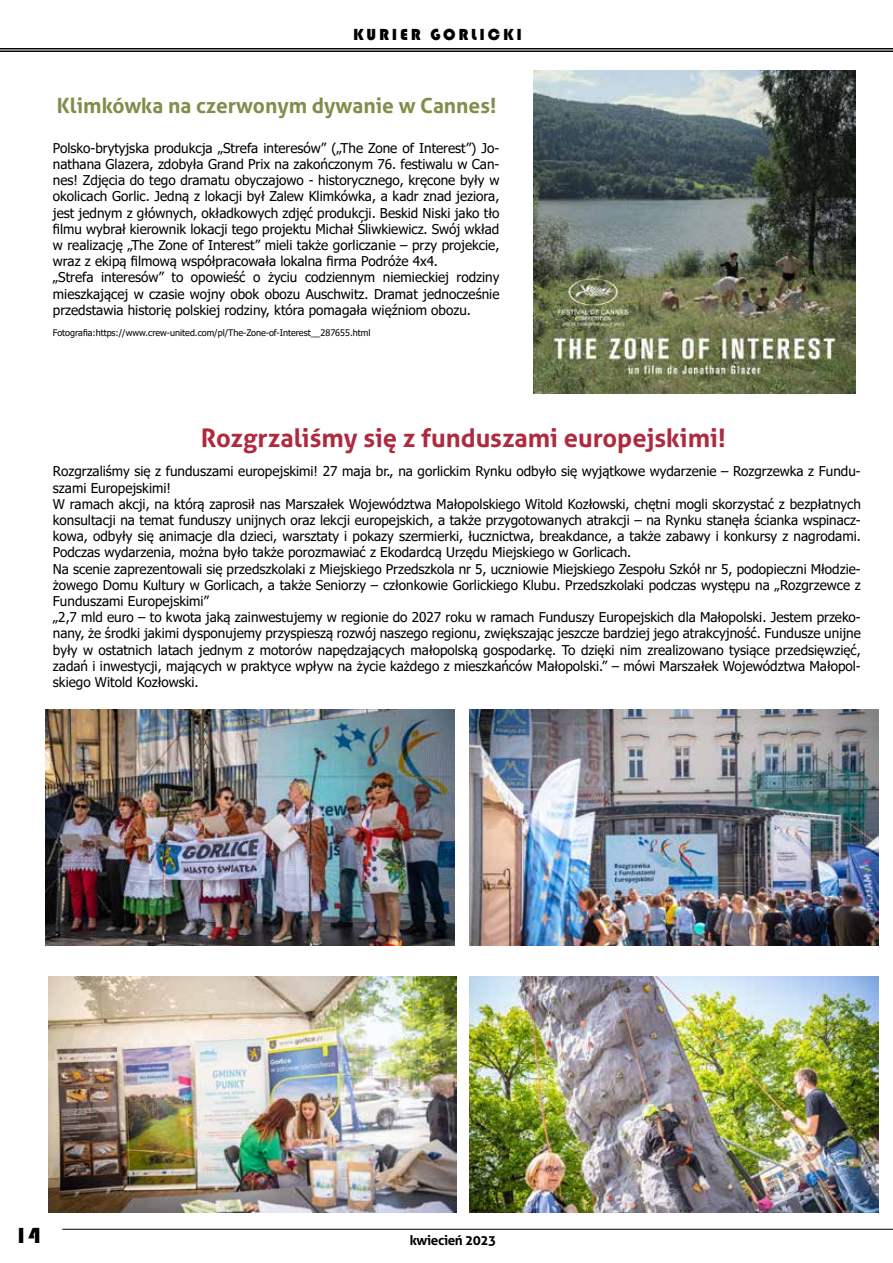
<style>
.page{position:relative;width:893px;height:1263px;background:#fff}
.page>*{position:absolute;margin:0;border:0;box-sizing:border-box;transform-origin:0 0}
.t1{font:700 25.5px "Aller";color:#ae2a3f}
.t2{font:22.5px "Bauhaus 93";color:#000}
.t3{font:700 21px "Aller";color:#818d4b}
.t4{font:16.5px "Bauhaus 93";letter-spacing:.17em;color:#000}
.t5{font:13.5px/16.2px "Tahoma";color:#000}
.t6{font:700 13.5px "Aller";letter-spacing:-.03em;color:#000}
.t7{font:9px "Tahoma";color:#000}
</style>
<div class="page">
<img style="left:46px;top:710px;width:408px;height:236px">
<hr style="left:62px;top:1229px;width:831px;height:1px;background:#000">
<hr style="left:0;top:48px;width:893px;height:1px;background:#000">
<img style="left:533px;top:71px;width:323px;height:322px">
<hr style="left:0;top:49px;width:893px;height:1px;background:#000">
<hr style="left:0;top:51px;width:893px;height:1px;background:#000">
<img style="left:470px;top:710px;width:408px;height:236px">
<img style="left:49px;top:976px;width:408px;height:236px">
<img style="left:470px;top:976px;width:408px;height:236px">
<p class="t4" style="left:353px;top:25px;width:170px">KURIER GORLICKI</p>
<h3 class="t3" style="left:57px;top:93px;width:441px">Klimkówka na czerwonym dywanie w Cannes!</h3>
<p class="t5" style="left:53px;top:141px;width:448px">Polsko-brytyjska produkcja „Strefa interesów” („The Zone of Interest”) Jo&shy;nathana Glazera, zdobyła Grand Prix na zakończonym 76. festiwalu w Can&shy;nes! Zdjęcia do tego dramatu obyczajowo - historycznego, kręcone były w okolicach Gorlic. Jedną z lokacji był Zalew Klimkówka, a kadr znad jeziora, jest jednym z głównych, okładkowych zdjęć produkcji. Beskid Niski jako tło filmu wybrał kierownik lokacji tego projektu Michał Śliwkiewicz. Swój wkład w realizację „The Zone of Interest” mieli także gorliczanie – przy projekcie, wraz z ekipą filmową współpracowała lokalna firma Podróże 4x4.<br>„Strefa interesów” to opowieść o życiu codziennym niemieckiej rodziny mieszkającej w czasie wojny obok obozu Auschwitz. Dramat jednocześnie przedstawia historię polskiej rodziny, która pomagała więźniom obozu.</p>
<p class="t7" style="left:53px;top:327px;width:319px">Fotografia:https://www.crew-united.com/pl/The-Zone-of-Interest__287655.html</p>
<h1 class="t1" style="left:201px;top:422px;width:526px">Rozgrzaliśmy się z funduszami europejskimi!</h1>
<p class="t5" style="left:53px;top:464px;width:809px">Rozgrzaliśmy się z funduszami europejskimi! 27 maja br., na gorlickim Rynku odbyło się wyjątkowe wydarzenie – Rozgrzewka z Fundu&shy;szami Europejskimi!<br>W ramach akcji, na którą zaprosił nas Marszałek Województwa Małopolskiego Witold Kozłowski, chętni mogli skorzystać z bezpłatnych konsultacji na temat funduszy unijnych oraz lekcji europejskich, a także przygotowanych atrakcji – na Rynku stanęła ścianka wspinacz&shy;kowa, odbyły się animacje dla dzieci, warsztaty i pokazy szermierki, łucznictwa, breakdance, a także zabawy i konkursy z nagrodami.<br>Podczas wydarzenia, można było także porozmawiać z Ekodardcą Urzędu Miejskiego w Gorlicach.<br>Na scenie zaprezentowali się przedszkolaki z Miejskiego Przedszkola nr 5, uczniowie Miejskiego Zespołu Szkół nr 5, podopieczni Młodzie&shy;żowego Domu Kultury w Gorlicach, a także Seniorzy – członkowie Gorlickiego Klubu. Przedszkolaki podczas występu na „Rozgrzewce z Funduszami Europejskimi”<br>„2,7 mld euro – to kwota jaką zainwestujemy w regionie do 2027 roku w ramach Funduszy Europejskich dla Małopolski. Jestem przeko&shy;nany, że środki jakimi dysponujemy przyspieszą rozwój naszego regionu, zwiększając jeszcze bardziej jego atrakcyjność. Fundusze unijne były w ostatnich latach jednym z motorów napędzających małopolską gospodarkę. To dzięki nim zrealizowano tysiące przedsięwzięć, zadań i inwestycji, mających w praktyce wpływ na życie każdego z mieszkańców Małopolski.” – mówi Marszałek Województwa Małopol&shy;skiego Witold Kozłowski.</p>
<h2 class="t2" style="left:15px;top:1222px;width:27px">14</h2>
<p class="t6" style="left:410px;top:1232px;width:88px">kwiecień 2023</p>
</div>
